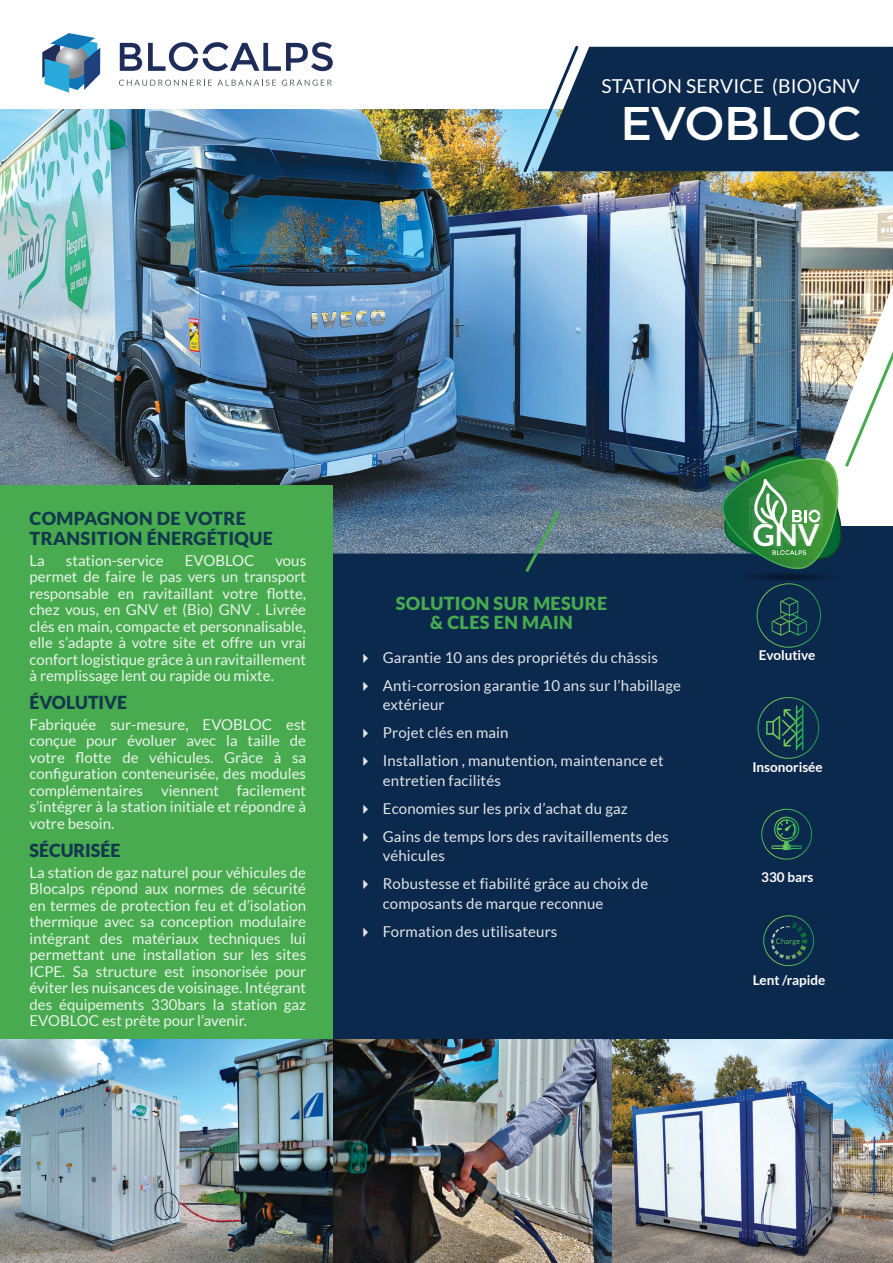
<style>
.page{position:relative;width:893px;height:1263px;background:#fff}
.page>*{position:absolute;margin:0;border:0;box-sizing:border-box;transform-origin:0 0}
.t1{font:600 46.95px "Montserrat";letter-spacing:-.005em;color:#fff}
.t2{font:700 30.6px "Lato";color:#fff}
.t3{font:19.2px "Lato";letter-spacing:.01em;color:#fff}
.t4{font:900 18px/19.5px "Lato";letter-spacing:.02em;color:#0b294c}
.t5{font:900 18px "Lato";letter-spacing:.02em;color:#48ab50}
.t6{font:900 18px "Lato";color:#0b294c}
.t7{font:15px/16.5px "Lato";letter-spacing:.01em;color:#fff}
.t8{font:700 13.5px "Lato";color:#fff}
</style>
<div class="page">
<div style="left:0;top:526px;width:893px;height:737px;background:#0b294c"></div>
<img style="left:0;top:109px;width:893px;height:444px">
<img style="left:0;top:1040px;width:893px;height:223px">
<svg style="left:119px;top:80px;width:157px;height:6px"></svg>
<svg style="left:282px;top:80px;width:50px;height:6px"></svg>
<svg style="left:42px;top:33px;width:58px;height:60px"></svg>
<svg style="left:120px;top:43px;width:22px;height:28px"></svg>
<svg style="left:148px;top:42px;width:185px;height:29px"></svg>
<svg style="left:523px;top:507px;width:40px;height:65px"></svg>
<div style="left:0;top:486px;width:332px;height:554px;background:#48ab50"></div>
<div style="left:761px;top:809px;width:51px;height:50px;border:1px solid #fff;border-radius:50%"></div>
<svg style="left:772px;top:817px;width:30px;height:33px"></svg>
<div style="left:757px;top:697px;width:62px;height:62px;border:1px solid #fff;border-radius:50%"></div>
<svg style="left:766px;top:705px;width:37px;height:45px"></svg>
<div style="left:763px;top:915px;width:51px;height:51px;border:1px solid #fff;border-radius:50%"></div>
<svg style="left:771px;top:922px;width:36px;height:37px"></svg>
<svg style="left:772px;top:597px;width:35px;height:39px"></svg>
<div style="left:757px;top:583px;width:64px;height:65px;border:1px solid #fff;border-radius:50%"></div>
<img style="left:719px;top:339px;width:174px;height:241px">
<svg style="left:521px;top:45px;width:372px;height:130px;background:#294663"></svg>
<p class="t3" style="left:602px;top:76px;width:260px">STATION SERVICE (BIO)GNV</p>
<p class="t1" style="left:620px;top:90px;width:242px">EVOBLOC</p>
<p class="t4" style="left:30px;top:508px;width:245px">COMPAGNON DE VOTRE<br>TRANSITION ÉNERGÉTIQUE</p>
<p class="t7" style="left:30px;top:552px;width:17px">La</p>
<p class="t7" style="left:66px;top:552px;width:99px">station-service</p>
<p class="t7" style="left:185px;top:552px;width:71px">EVOBLOC</p>
<p class="t7" style="left:30px;top:552px;width:278px;text-align:justify;text-indent:246px">vous permet de faire le pas vers un transport responsable en ravitaillant votre flotte, chez vous, en GNV et (Bio) GNV . Livrée clés en main, compacte et personnalisable, elle s’adapte à votre site et offre un vrai confort logistique grâce à un ravitaillement à remplissage lent ou rapide ou mixte.</p>
<p class="t6" style="left:30px;top:692px;width:99px">ÉVOLUTIVE</p>
<p class="t7" style="left:30px;top:716px;width:278px;text-align:justify">Fabriquée sur-mesure, EVOBLOC est conçue pour évoluer avec la taille de votre flotte de véhicules. Grâce à sa configuration conteneurisée, des modules complémentaires viennent facilement s’intégrer à la station initiale et répondre à votre besoin.</p>
<p class="t6" style="left:30px;top:840px;width:92px">SÉCURISÉE</p>
<p class="t7" style="left:30px;top:864px;width:278px;text-align:justify">La station de gaz naturel pour véhicules de Blocalps répond aux normes de sécurité en termes de protection feu et d’isolation thermique avec sa conception modulaire intégrant des matériaux techniques lui permettant une installation sur les sites ICPE. Sa structure est insonorisée pour éviter les nuisances de voisinage. Intégrant des équipements 330bars la station gaz EVOBLOC est prête pour l’avenir.</p>
<p class="t5" style="left:396px;top:593px;width:213px">SOLUTION SUR MESURE</p>
<p class="t5" style="left:430px;top:612px;width:144px">&amp; CLES EN MAIN</p>
<p class="t7" style="left:383px;top:643px;width:300px;line-height:28px">Garantie 10 ans des propriétés du châssis<br>Anti-corrosion garantie 10 ans sur l’habillage</p>
<p class="t7" style="left:383px;top:691px;width:282px;line-height:28px">extérieur<br>Projet clés en main<br>Installation , manutention, maintenance et</p>
<p class="t7" style="left:383px;top:766px;width:287px;line-height:28px">entretien facilités<br>Economies sur les prix d’achat du gaz<br>Gains de temps lors des ravitaillements des</p>
<p class="t7" style="left:383px;top:842px;width:267px;line-height:28px">véhicules<br>Robustesse et fiabilité grâce au choix de</p>
<p class="t7" style="left:383px;top:889px;width:222px;line-height:28px">composants de marque reconnue<br>Formation des utilisateurs</p>
<p class="t2" style="left:753px;top:518px;width:69px">GNV</p>
<p class="t8" style="left:759px;top:647px;width:58px">Evolutive</p>
<p class="t8" style="left:752px;top:759px;width:72px">Insonorisée</p>
<p class="t8" style="left:761px;top:869px;width:54px">330 bars</p>
<p class="t8" style="left:753px;top:973px;width:74px">Lent /rapide</p>
</div>
